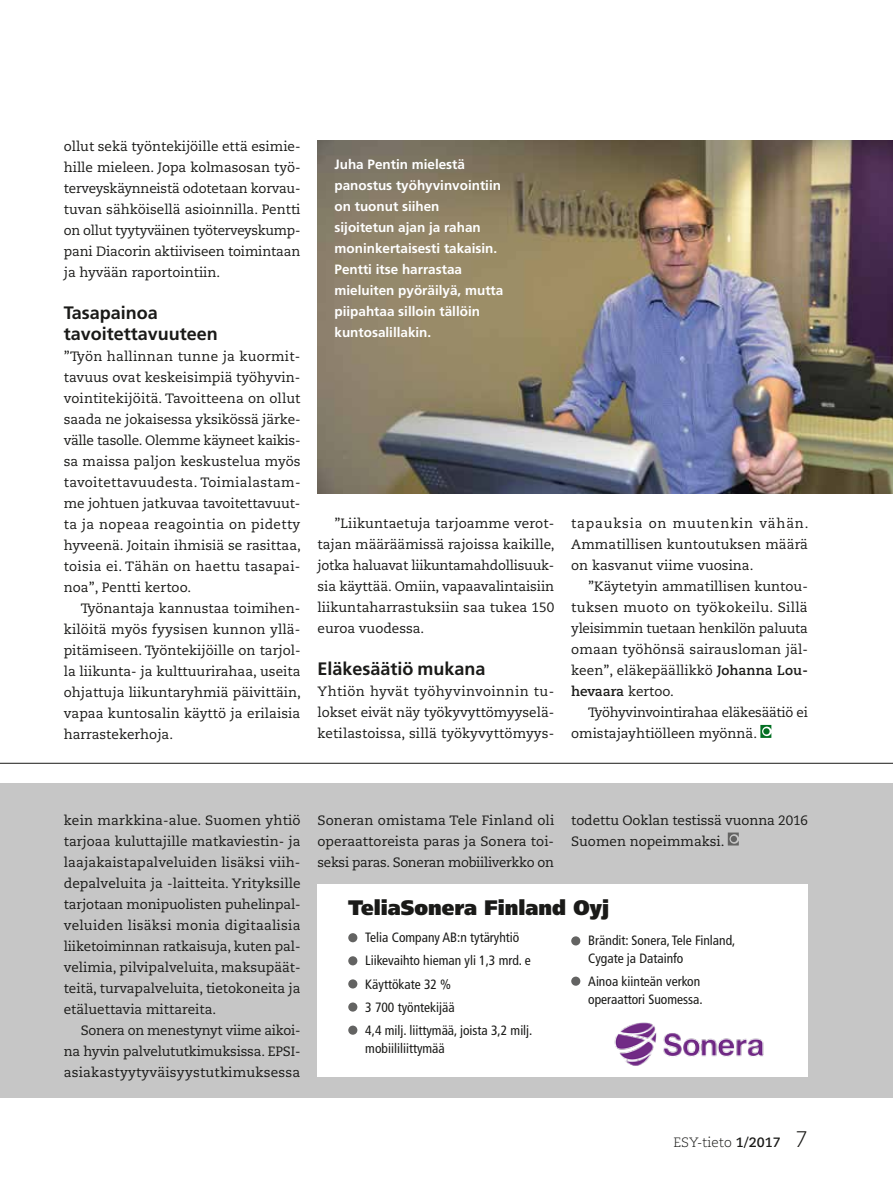
<style>
.page{position:relative;width:893px;height:1191px;background:#fff}
.page>*{position:absolute;margin:0;border:0;box-sizing:border-box;transform-origin:0 0}
.t1{font:900 21px "Frutiger LT Std";color:#1a1a18;scale:.95 1}
.t2{font:700 18px/21px "Frutiger LT Std";color:#1a1a18}
.t3{font:13.5px/21px "Caecilia LT Std";color:#1a1a18;text-align:justify}
.t4{font:condensed 13.5px/23.1px "Frutiger LT Std";color:#1a1a18}
.t5{font:700 13.5px/21px "Frutiger LT Std";color:#fff}
.t6{font:300 13.5px "Caecilia LT Std";color:#1a1a18}
.s1{font-weight:700}
.s2{font-size:22.5px}
</style>
<div class="page">
<div style="left:0;top:782px;width:893px;height:315px;background:#c6c6c6"></div>
<div style="left:317px;top:884px;width:491px;height:192px;background:#fff"></div>
<img style="left:317px;top:140px;width:576px;height:353px">
<div style="left:348px;top:933px;width:9px;height:9px;background:#636362;border-radius:50%"></div>
<div style="left:348px;top:956px;width:9px;height:9px;background:#636362;border-radius:50%"></div>
<div style="left:348px;top:979px;width:9px;height:9px;background:#636362;border-radius:50%"></div>
<div style="left:348px;top:1002px;width:9px;height:9px;background:#636362;border-radius:50%"></div>
<div style="left:348px;top:1025px;width:9px;height:9px;background:#636362;border-radius:50%"></div>
<img style="left:593px;top:1022px;width:191px;height:55px">
<hr style="left:0;top:763px;width:893px;height:1px;background:#1a1a18">
<svg style="left:760px;top:725px;width:11px;height:13px"></svg>
<div style="left:763px;top:728px;width:7px;height:6px;background:#036f22;border-radius:50%"></div>
<svg style="left:728px;top:832px;width:11px;height:13px"></svg>
<div style="left:571px;top:936px;width:9px;height:9px;background:#636362;border-radius:50%"></div>
<div style="left:571px;top:976px;width:9px;height:9px;background:#636362;border-radius:50%"></div>
<p class="t3" style="left:64px;top:136px;width:238px">ollut sekä työntekijöille että esimie&shy;hille mieleen. Jopa kolmasosan työ&shy;terveyskäynneistä odotetaan korvau&shy;tuvan sähköisellä asioinnilla. Pentti on ollut tyytyväinen työterveyskump&shy;pani Diacorin aktiiviseen toimintaan ja hyvään raportointiin.</p>
<h2 class="t2" style="left:64px;top:302px;width:156px">Tasapainoa tavoitettavuuteen</h2>
<p class="t3" style="left:64px;top:346px;width:239px">”Työn hallinnan tunne ja kuormit&shy;tavuus ovat keskeisimpiä työhyvin&shy;vointitekijöitä. Tavoitteena on ollut saada ne jokaisessa yksikössä järke&shy;välle tasolle. Olemme käyneet kaikis&shy;sa maissa paljon keskustelua myös tavoitettavuudesta. Toimialastam&shy;me johtuen jatkuvaa tavoitettavuut&shy;ta ja nopeaa reagointia on pidetty hyveenä. Joitain ihmisiä se rasittaa, toisia ei. Tähän on haettu tasapai&shy;noa”, Pentti kertoo.</p>
<p class="t3" style="left:64px;top:598px;width:239px;text-indent:17px">Työnantaja kannustaa toimihen&shy;kilöitä myös fyysisen kunnon yllä&shy;pitämiseen. Työntekijöille on tarjol&shy;la liikunta- ja kulttuurirahaa, useita ohjattuja liikuntaryhmiä päivittäin, vapaa kuntosalin käyttö ja erilaisia harrastekerhoja.</p>
<p class="t5" style="left:334px;top:154px;width:170px">Juha Pentin mielestä panostus työhyvinvointiin on tuonut siihen<br>sijoitetun ajan ja rahan moninkertaisesti takaisin.<br>Pentti itse harrastaa mieluiten pyöräilyä, mutta piipahtaa silloin tällöin kuntosalillakin.</p>
<p class="t3" style="left:317px;top:513px;width:239px;text-indent:17px">”Liikuntaetuja tarjoamme verot&shy;tajan määräämissä rajoissa kaikille, jotka haluavat liikuntamahdollisuuk&shy;sia käyttää. Omiin, vapaavalintaisiin liikuntaharrastuksiin saa tukea 150 euroa vuodessa.</p>
<h2 class="t2" style="left:317px;top:658px;width:170px">Eläkesäätiö mukana</h2>
<p class="t3" style="left:317px;top:681px;width:238px">Yhtiön hyvät työhyvinvoinnin tu&shy;lokset eivät näy työkyvyttömyyselä&shy;ketilastoissa, sillä työkyvyttömyys-</p>
<p class="t3" style="left:571px;top:513px;width:239px">tapauksia on muutenkin vähän.<br>Ammatillisen kuntoutuksen määrä on kasvanut viime vuosina.</p>
<p class="t3" style="left:571px;top:576px;width:238px;text-indent:17px">”Käytetyin ammatillisen kuntou&shy;tuksen muoto on työkokeilu. Sillä yleisimmin tuetaan henkilön paluuta omaan työhönsä sairausloman jäl&shy;keen”, eläkepäällikkö <span class="s1">Johanna Lou&shy;hevaara</span> kertoo.</p>
<p class="t3" style="left:571px;top:702px;width:238px;text-indent:17px">Työhyvinvointirahaa eläkesäätiö ei omistajayhtiölleen myönnä.</p>
<p class="t3" style="left:64px;top:809px;width:238px">kein markkina-alue. Suomen yhtiö tarjoaa kuluttajille matkaviestin- ja laajakaistapalveluiden lisäksi viih&shy;depalveluita ja -laitteita. Yrityksille tarjotaan monipuolisten puhelinpal&shy;veluiden lisäksi monia digitaalisia liiketoiminnan ratkaisuja, kuten pal&shy;velimia, pilvipalveluita, maksupäät&shy;teitä, turvapalveluita, tietokoneita ja etäluettavia mittareita.</p>
<p class="t3" style="left:64px;top:1019px;width:238px;text-indent:17px">Sonera on menestynyt viime aikoi&shy;na hyvin palvelututkimuksissa. EPSI&shy;asiakastyytyväisyystutkimuksessa</p>
<p class="t3" style="left:317px;top:809px;width:238px">Soneran omistama Tele Finland oli operaattoreista paras ja Sonera toi&shy;seksi paras. Soneran mobiiliverkko on</p>
<p class="t3" style="left:571px;top:809px;width:238px">todettu Ooklan testissä vuonna 2016<br>Suomen nopeimmaksi.</p>
<h1 class="t1" style="left:348px;top:895px;width:276px">TeliaSonera Finland Oyj</h1>
<p class="t4" style="left:365px;top:926px;width:169px">Telia Company AB:n tytäryhtiö<br>Liikevaihto hieman yli 1,3 mrd. e<br>Käyttökate 32 %<br>3 700 työntekijää<br>4,4 milj. liittymää, joista 3,2 milj.</p>
<p class="t4" style="left:365px;top:1036px;width:81px">mobiililiittymää</p>
<p class="t4" style="left:588px;top:932px;width:149px;line-height:18px">Brändit: Sonera, Tele Finland,<br>Cygate ja Datainfo</p>
<p class="t4" style="left:588px;top:972px;width:116px;line-height:18px">Ainoa kiinteän verkon operaattori Suomessa.</p>
<p class="t6" style="left:674px;top:1134px;width:136px">ESY-tieto <span class="s1">1/2017</span> <span class="s2">7</span></p>
</div>
